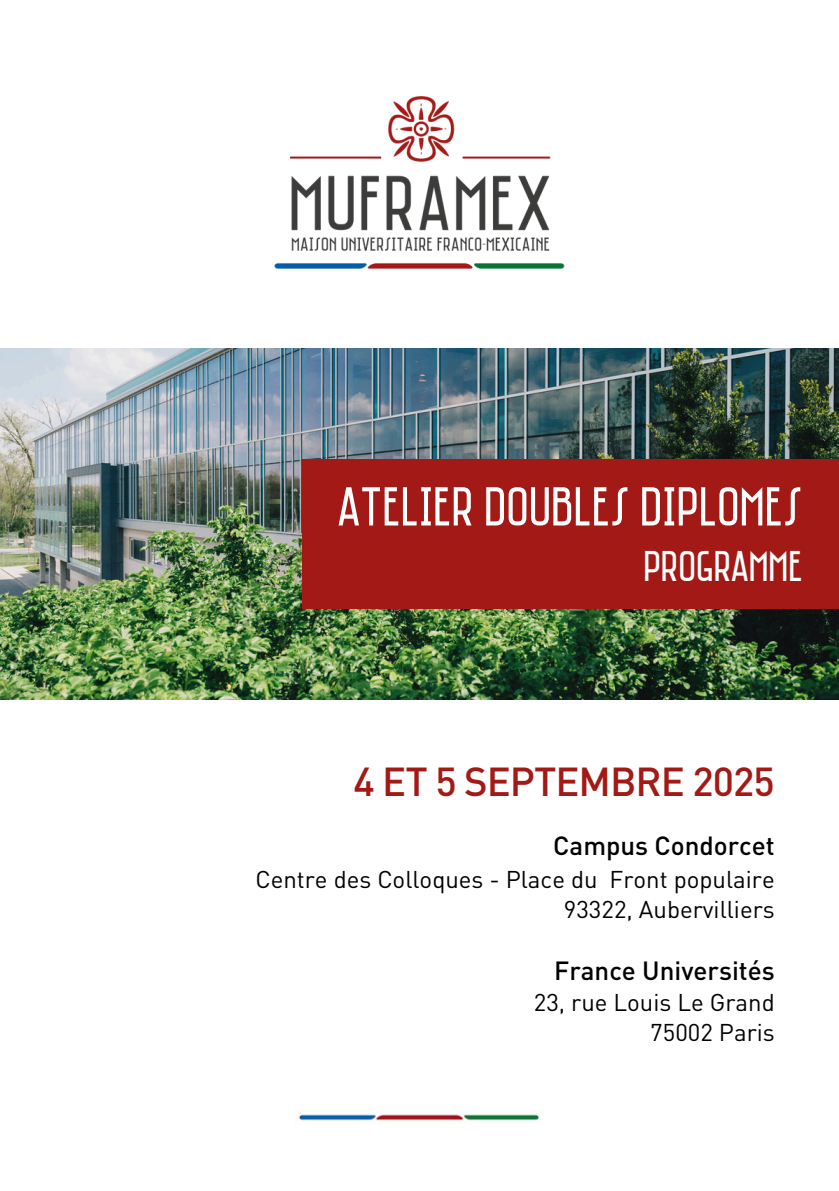
<style>
.page{position:relative;width:839px;height:1191px;background:#fff}
.page>*{position:absolute;margin:0;border:0;box-sizing:border-box;transform-origin:0 0}
.t1{font:56px "Saniretro";letter-spacing:-.015em;color:#fff}
.t2{font:44px "Saniretro";letter-spacing:-.015em;color:#fff}
.t3{font:500 40px "DIN Pro";letter-spacing:-.025em;color:#a21915}
.t4{font:500 26px "DIN Pro";color:#000}
.t5{font:24px/30px "DIN Pro";color:#000;text-align:right}
</style>
<div class="page">
<img style="left:0;top:349px;width:838px;height:350px">
<div style="left:302px;top:459px;width:536px;height:149px;background:#a21915"></div>
<img style="left:274px;top:96px;width:291px;height:173px">
<img style="left:297px;top:1113px;width:243px;height:8px">
<h1 class="t1" style="left:337px;top:474px;width:467px">ATELIER DOUBLES DIPLOMES</h1>
<h2 class="t2" style="left:643px;top:541px;width:161px">PROGRAMME</h2>
<h3 class="t3" style="left:353px;top:754px;width:423px">4 ET 5 SEPTEMBRE 2025</h3>
<p class="t4" style="left:553px;top:828px;width:223px">Campus Condorcet</p>
<p class="t5" style="left:255px;top:864px;width:521px">Centre des Colloques - Place du Front populaire<br>93322, Aubervilliers</p>
<p class="t4" style="left:554px;top:953px;width:222px">France Universités</p>
<p class="t5" style="left:534px;top:987px;width:242px">23, rue Louis Le Grand<br>75002 Paris</p>
</div>
